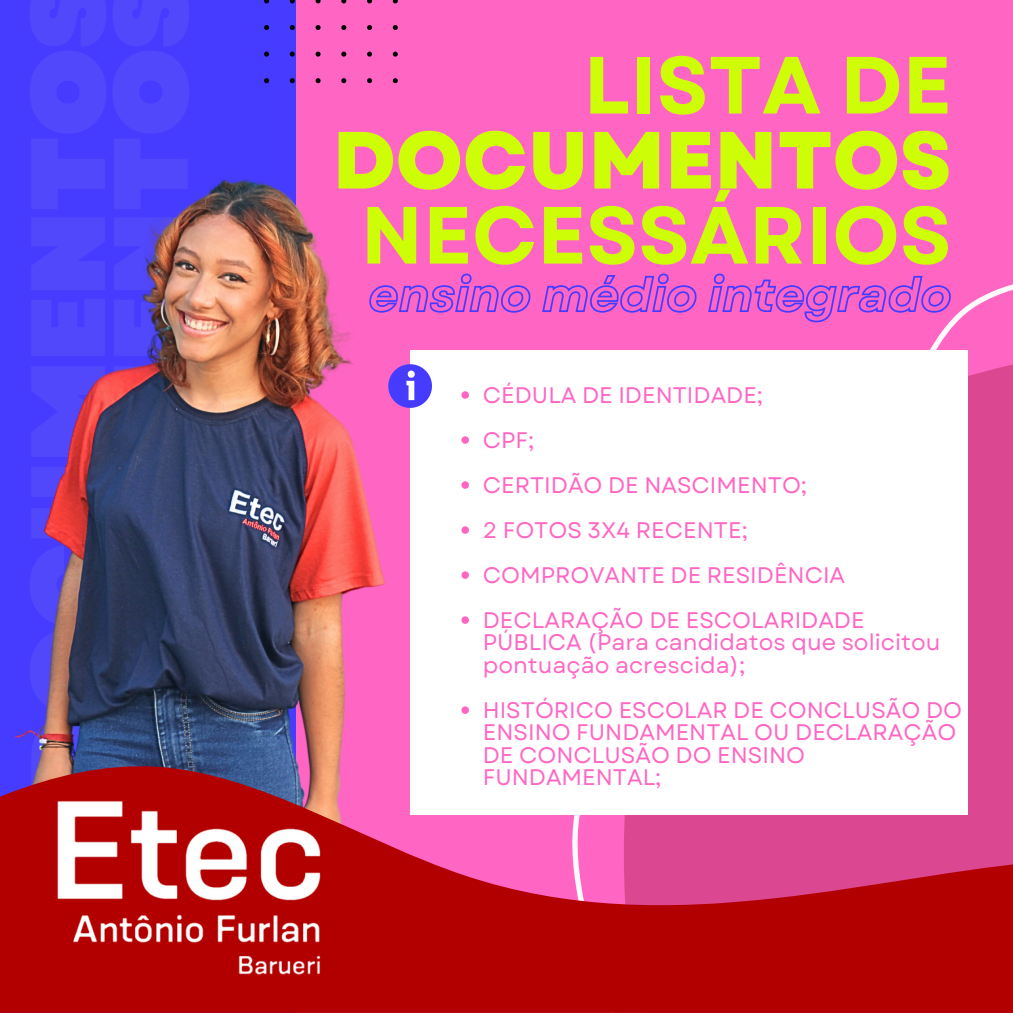
<style>
.page{position:relative;width:1013px;height:1013px;background:#fff}
.page>*{position:absolute;margin:0;border:0;box-sizing:border-box;transform-origin:0 0}
.t1{font:700 80.88px "Garet";color:#cefe07}
.t2{font:800 80.88px "Garet";color:#cefe07}
.t3{font:22.5px/22.5px "Garet";color:#ff66c4}
</style>
<div class="page">
<div style="left:0;top:0;width:1012px;height:1012px;background:#ff66c4"></div>
<div style="left:0;top:0;width:296px;height:1012px;background:#463cff"></div>
<svg style="left:930px;top:284px;width:82px;height:476px;fill:#db4891"></svg>
<div style="left:410px;top:350px;width:557px;height:464px;background:#fff"></div>
<svg style="left:264px;top:0;width:134px;height:83px"></svg>
<img style="left:14px;top:178px;width:455px;height:582px">
<svg style="left:0;top:760px;width:1012px;height:252px;fill:#b20000"></svg>
<img style="left:52px;top:795px;width:274px;height:183px">
<svg style="left:368px;top:272px;width:584px;height:51px"></svg>
<p class="t1" style="left:583px;top:27px;width:369px">LISTA DE</p>
<p class="t2" style="left:332px;top:102px;width:620px">DOCUMENTOS</p>
<p class="t1" style="left:361px;top:177px;width:592px">NECESSÁRIOS</p>
<p class="t3" style="left:483px;top:383px;width:282px">CÉDULA DE IDENTIDADE;</p>
<p class="t3" style="left:483px;top:428px;width:53px">CPF;</p>
<p class="t3" style="left:483px;top:473px;width:326px">CERTIDÃO DE NASCIMENTO;</p>
<p class="t3" style="left:483px;top:518px;width:266px">2 FOTOS 3X4 RECENTE;</p>
<p class="t3" style="left:483px;top:563px;width:364px">COMPROVANTE DE RESIDÊNCIA</p>
<p class="t3" style="left:483px;top:608px;width:459px">DECLARAÇÃO DE ESCOLARIDADE<br>PÚBLICA (Para candidatos que solicitou pontuação acrescida);</p>
<p class="t3" style="left:483px;top:698px;width:480px">HISTÓRICO ESCOLAR DE CONCLUSÃO DO<br>ENSINO FUNDAMENTAL OU DECLARAÇÃO<br>DE CONCLUSÃO DO ENSINO<br>FUNDAMENTAL;</p>
</div>
